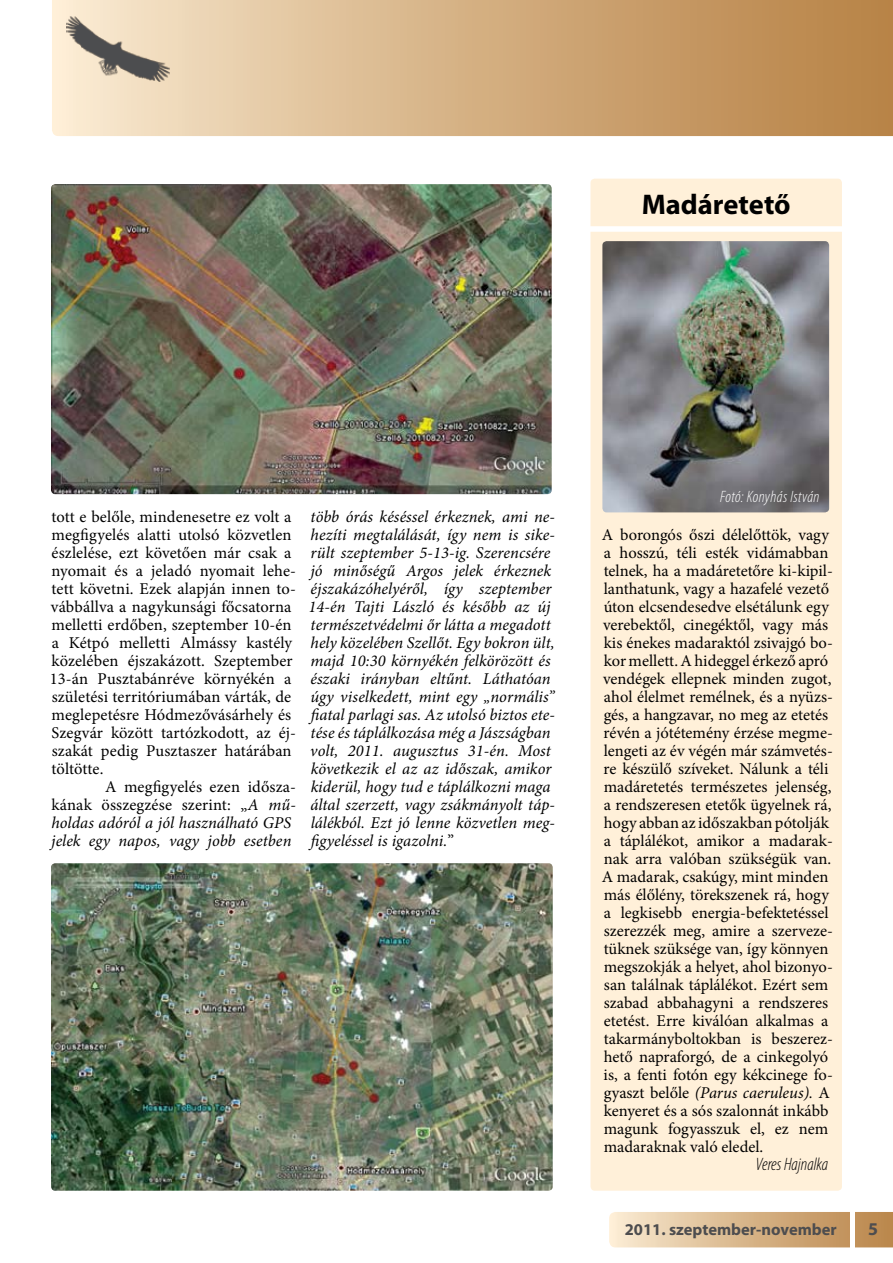
<style>
.page{position:relative;width:893px;height:1263px;background:#fff}
.page>*{position:absolute;margin:0;border:0;box-sizing:border-box;transform-origin:0 0}
.t1{font:700 28.5px "Myriad Pro";color:#000}
.t2{font:italic 300 condensed 18px "Myriad Pro";color:#000}
.t3{font:700 18px "Myriad Pro";color:#4d4d4f}
.t4{font:16.5px/18px "Minion Pro";color:#000}
.t5{font:italic 16.5px/18px "Minion Pro";color:#000}
.t6{font:700 16.5px "Myriad Pro";color:#4d4d4f}
.t7{font:italic 300 condensed 16.5px "Myriad Pro";letter-spacing:.02em;color:#fff}
.s1{font-style:normal}
.s2{font-style:italic}
</style>
<div class="page">
<svg style="left:52px;top:0;width:841px;height:136px;background:#d4af82"></svg>
<img style="left:66px;top:14px;width:103px;height:68px">
<svg style="left:609px;top:1212px;width:284px;height:35px;background:#d8b68b"></svg>
<div style="left:850px;top:1208px;width:5px;height:41px;background:#fff"></div>
<img style="left:51px;top:184px;width:501px;height:310px">
<img style="left:51px;top:863px;width:502px;height:328px">
<div style="left:590px;top:232px;width:252px;height:959px;background:#fff0d9"></div>
<div style="left:590px;top:179px;width:252px;height:47px;background:#fff0d9"></div>
<img style="left:602px;top:241px;width:227px;height:271px">
<h1 class="t1" style="left:642px;top:185px;width:151px">Madáretető</h1>
<p class="t4" style="left:50px;top:508px;width:248px">tott e belőle, mindenesetre ez volt a megfigyelés alatti utolsó közvetlen észlelése, ezt követően már csak a nyomait és a jeladó nyomait lehe&shy;tett követni. Ezek alapján innen to&shy;vábbállva a nagykunsági főcsatorna melletti erdőben, szeptember 10-én a Kétpó melletti Almássy kastély közelében éjszakázott. Szeptember 13-án Pusztabánréve környékén a születési territóriumában várták, de meglepetésre Hódmezővásárhely és Szegvár között tartózkodott, az éj&shy;szakát pedig Pusztaszer határában töltötte.</p>
<p class="t5" style="left:51px;top:778px;width:246px;text-indent:54px"><span class="s1">A megfigyelés ezen idősza&shy;kának összegzése szerint: „</span>A mű&shy;holdas adóról a jól használható GPS jelek egy napos, vagy jobb esetben</p>
<p class="t5" style="left:309px;top:508px;width:248px">több órás késéssel érkeznek, ami ne&shy;hezíti megtalálását, így nem is sike&shy;rült szeptember 5-13-ig. Szerencsére jó minőségű Argos jelek érkeznek éjszakázóhelyéről, így szeptember 14-én Tajti László és később az új természetvédelmi őr látta a megadott hely közelében Szellőt. Egy bokron ült, majd 10:30 környékén felkörözött és északi irányban eltűnt. Láthatóan úgy viselkedett, mint egy „normális” fiatal parlagi sas. Az utolsó biztos ete&shy;tése és táplálkozása még a Jászságban volt, 2011. augusztus 31-én. Most következik el az az időszak, amikor kiderül, hogy tud e táplálkozni maga által szerzett, vagy zsákmányolt táp&shy;lálékból. Ezt jó lenne közvetlen meg&shy;figyeléssel is igazolni.<span class="s1">”</span></p>
<p class="t7" style="left:720px;top:488px;width:101px">Fotó: Konyhás István</p>
<p class="t4" style="left:602px;top:526px;width:233px">A borongós őszi délelőttök, vagy a hosszú, téli esték vidámabban telnek, ha a madáretetőre ki-kipil&shy;lanthatunk, vagy a hazafelé vezető úton elcsendesedve elsétálunk egy verebektől, cinegéktől, vagy más kis énekes madaraktól zsivajgó bo&shy;kor mellett. A hideggel érkező apró vendégek ellepnek minden zugot, ahol élelmet remélnek, és a nyüzs&shy;gés, a hangzavar, no meg az etetés révén a jótétemény érzése megme&shy;lengeti az év végén már számvetés&shy;re készülő szíveket. Nálunk a téli madáretetés természetes jelenség, a rendszeresen etetők ügyelnek rá, hogy abban az időszakban pótolják a táplálékot, amikor a madarak&shy;nak arra valóban szükségük van.<br>A madarak, csakúgy, mint minden más élőlény, törekszenek rá, hogy a legkisebb energia-befektetéssel szerezzék meg, amire a szerveze&shy;tüknek szüksége van, így könnyen megszokják a helyet, ahol bizonyo&shy;san találnak táplálékot. Ezért sem szabad abbahagyni a rendszeres etetést. Erre kiválóan alkalmas a takarmányboltokban is beszerez&shy;hető napraforgó, de a cinkegolyó is, a fenti fotón egy kékcinege fo&shy;gyaszt belőle <span class="s2">(Parus caeruleus).</span> A kenyeret és a sós szalonnát inkább magunk fogyasszuk el, ez nem madaraknak való eledel.</p>
<p class="t2" style="left:755px;top:1154px;width:74px">Veres Hajnalka</p>
<p class="t6" style="left:625px;top:1218px;width:214px">2011. szeptember-november</p>
<p class="t3" style="left:868px;top:1218px;width:11px">5</p>
</div>
